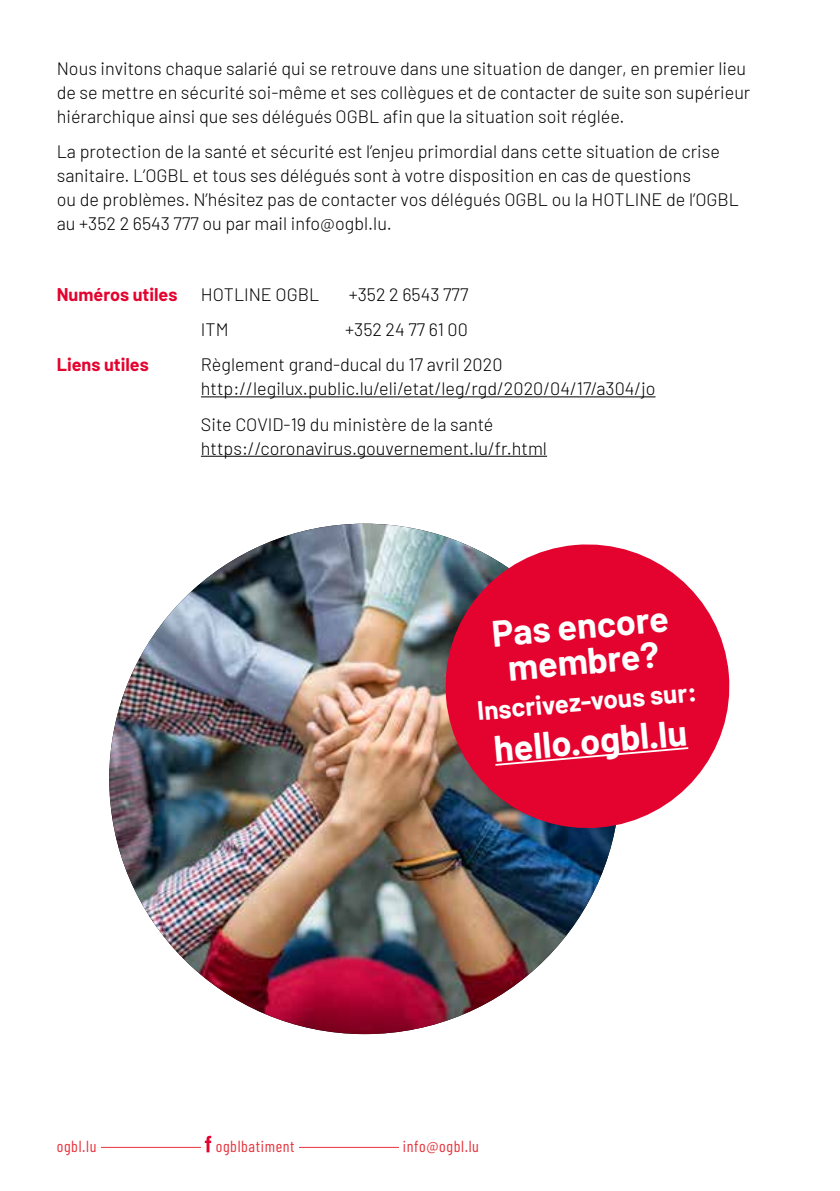
<style>
.page{position:relative;width:840px;height:1191px;background:#fff}
.page>*{position:absolute;margin:0;border:0;box-sizing:border-box;transform-origin:0 0}
.t1{font:700 36px/35.2px "Barlow";color:#fff;text-align:center}
.t2{font:700 26px "Barlow";color:#fff}
.t3{font:300 18px/24px "Barlow";color:#000}
.t4{font:700 18px "Barlow";color:#e4032e}
.t5{font:16px "Barlow Condensed";letter-spacing:.04em;color:#e7343d}
</style>
<div class="page">
<hr style="left:201px;top:396px;width:454px;height:1px;background:#000">
<hr style="left:201px;top:456px;width:345px;height:1px;background:#000">
<hr style="left:101px;top:1147px;width:100px;height:1px;background:#e7343d">
<hr style="left:299px;top:1147px;width:100px;height:1px;background:#e7343d">
<svg style="left:205px;top:1135px;width:6px;height:17px"></svg>
<img style="left:109px;top:523px;width:510px;height:511px;border-radius:255px">
<svg style="left:439px;top:538px;width:291px;height:296px;background:#d43555"></svg>
<svg style="left:493px;top:746px;width:196px;height:21px;background:#e6183f"></svg>
<p class="t3" style="left:57px;top:55px;width:694px">Nous invitons chaque salarié qui se retrouve dans une situation de danger, en premier lieu de se mettre en sécurité soi-même et ses collègues et de contacter de suite son supérieur hiérarchique ainsi que ses délégués OGBL afin que la situation soit réglée.</p>
<p class="t3" style="left:57px;top:138px;width:683px">La protection de la santé et sécurité est l’enjeu primordial dans cette situation de crise sanitaire. L’OGBL et tous ses délégués sont à votre disposition en cas de questions<br>ou de problèmes. N’hésitez pas de contacter vos délégués OGBL ou la HOTLINE de l’OGBL au +352 2 6543 777 ou par mail info@ogbl.lu.</p>
<p class="t4" style="left:57px;top:283px;width:122px">Numéros utiles</p>
<p class="t3" style="left:201px;top:281px;width:120px">HOTLINE OGBL</p>
<p class="t3" style="left:348px;top:281px;width:121px">+352 2 6543 777</p>
<p class="t3" style="left:201px;top:316px;width:29px">ITM</p>
<p class="t3" style="left:345px;top:316px;width:124px">+352 24 77 61 00</p>
<p class="t4" style="left:57px;top:354px;width:94px">Liens utiles</p>
<p class="t3" style="left:201px;top:352px;width:456px">Règlement grand-ducal du 17 avril 2020 http://legilux.public.lu/eli/etat/leg/rgd/2020/04/17/a304/jo</p>
<p class="t3" style="left:201px;top:411px;width:347px">Site COVID-19 du ministère de la santé https://coronavirus.gouvernement.lu/fr.html</p>
<h1 class="t1" style="left:490px;top:616px;width:179px;rotate:-5deg">Pas encore membre?</h1>
<h2 class="t2" style="left:475px;top:695px;width:221px;rotate:-5deg">Inscrivez-vous sur:</h2>
<h1 class="t1" style="left:492px;top:731px;width:195px;rotate:-5deg">hello.ogbl.lu</h1>
<p class="t5" style="left:57px;top:1136px;width:41px">ogbl.lu</p>
<p class="t5" style="left:216px;top:1136px;width:80px">ogblbatiment</p>
<p class="t5" style="left:402px;top:1136px;width:78px">info@ogbl.lu</p>
</div>
